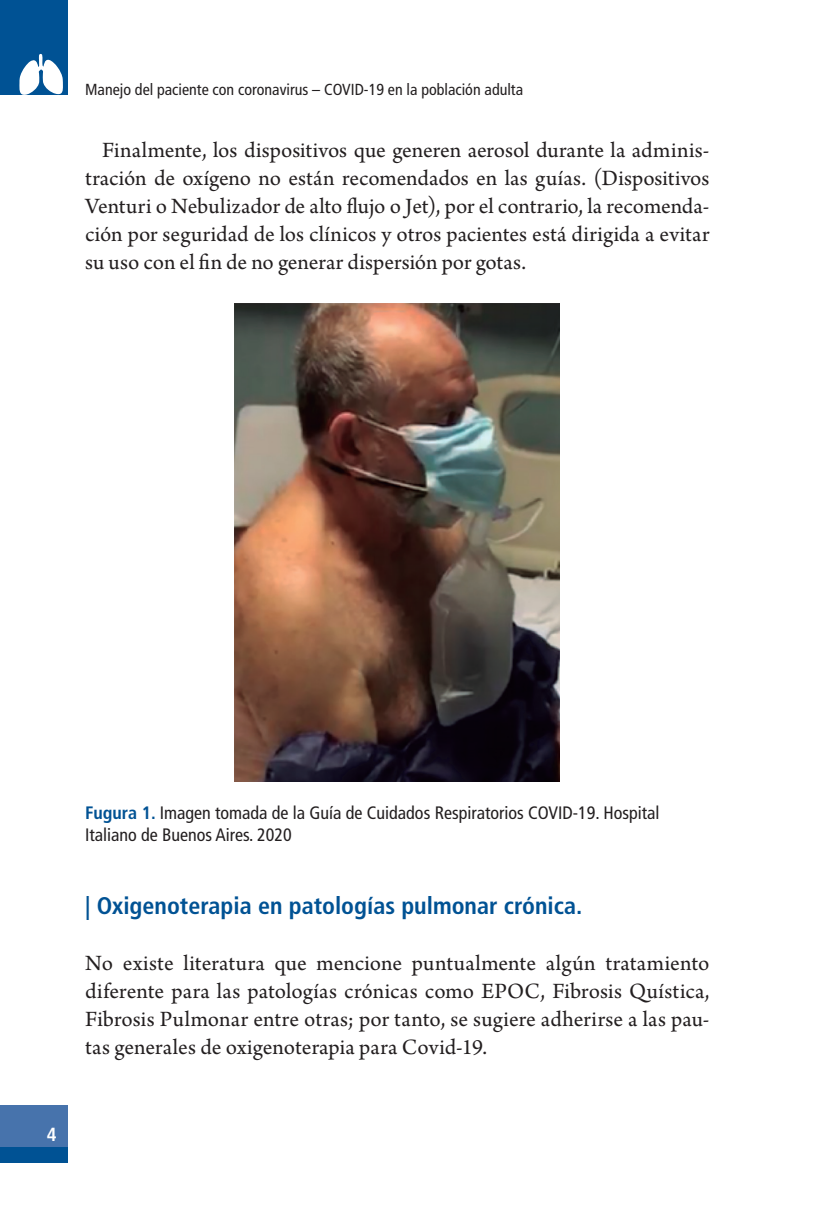
<style>
.page{position:relative;width:823px;height:1219px;background:#fff}
.page>*{position:absolute;margin:0;border:0;box-sizing:border-box;transform-origin:0 0}
.t1{font:700 condensed 24px "Frutiger LT Std";color:#005294}
.Texto_con_sangría{font:23px/28px "Arno Pro";color:#231f20;text-align:justify}
.Texto{font:23px/28px "Arno Pro";letter-spacing:.005em;color:#231f20;text-align:justify}
.t2{font:700 condensed 19px "Frutiger LT Std";color:#fff}
.Títulos_tablas_y_fig{font:condensed 18px/22px "Frutiger LT Std";color:#231f20}
.t3{font:condensed 16px "Frutiger LT Std";color:#231f20}
.s1{font-weight:700;color:#005294}
</style>
<div class="page">
<div style="left:0;top:0;width:68px;height:95px;background:#005294"></div>
<div style="left:0;top:1106px;width:68px;height:56px;background:#4773ac"></div>
<div style="left:0;top:1147px;width:68px;height:15px;background:#005294"></div>
<svg style="left:19px;top:53px;width:44px;height:42px"></svg>
<img style="left:235px;top:303px;width:324px;height:479px">
<p class="t3" style="left:85px;top:80px;width:439px">Manejo del paciente con coronavirus – COVID-19 en la población adulta</p>
<p class="Texto_con_sangría" style="left:85px;top:138px;width:625px;text-indent:17px">Finalmente, los dispositivos que generen aerosol durante la adminis&shy;tración de oxígeno no están recomendados en las guías. (Dispositivos Venturi o Nebulizador de alto flujo o Jet), por el contrario, la recomenda&shy;ción por seguridad de los clínicos y otros pacientes está dirigida a evitar su uso con el fin de no generar dispersión por gotas.</p>
<p class="t2" style="left:47px;top:1123px;width:11px">4</p>
<p class="Títulos_tablas_y_fig" style="left:85px;top:802px;width:575px"><span class="s1">Fugura 1.</span> Imagen tomada de la Guía de Cuidados Respiratorios COVID-19. Hospital<br>Italiano de Buenos Aires. 2020</p>
<p class="t1" style="left:85px;top:891px;width:498px">| Oxigenoterapia en patologías pulmonar crónica.</p>
<p class="Texto" style="left:85px;top:950px;width:625px">No existe literatura que mencione puntualmente algún tratamiento diferente para las patologías crónicas como EPOC, Fibrosis Quística, Fibrosis Pulmonar entre otras; por tanto, se sugiere adherirse a las pau&shy;tas generales de oxigenoterapia para Covid-19.</p>
</div>
